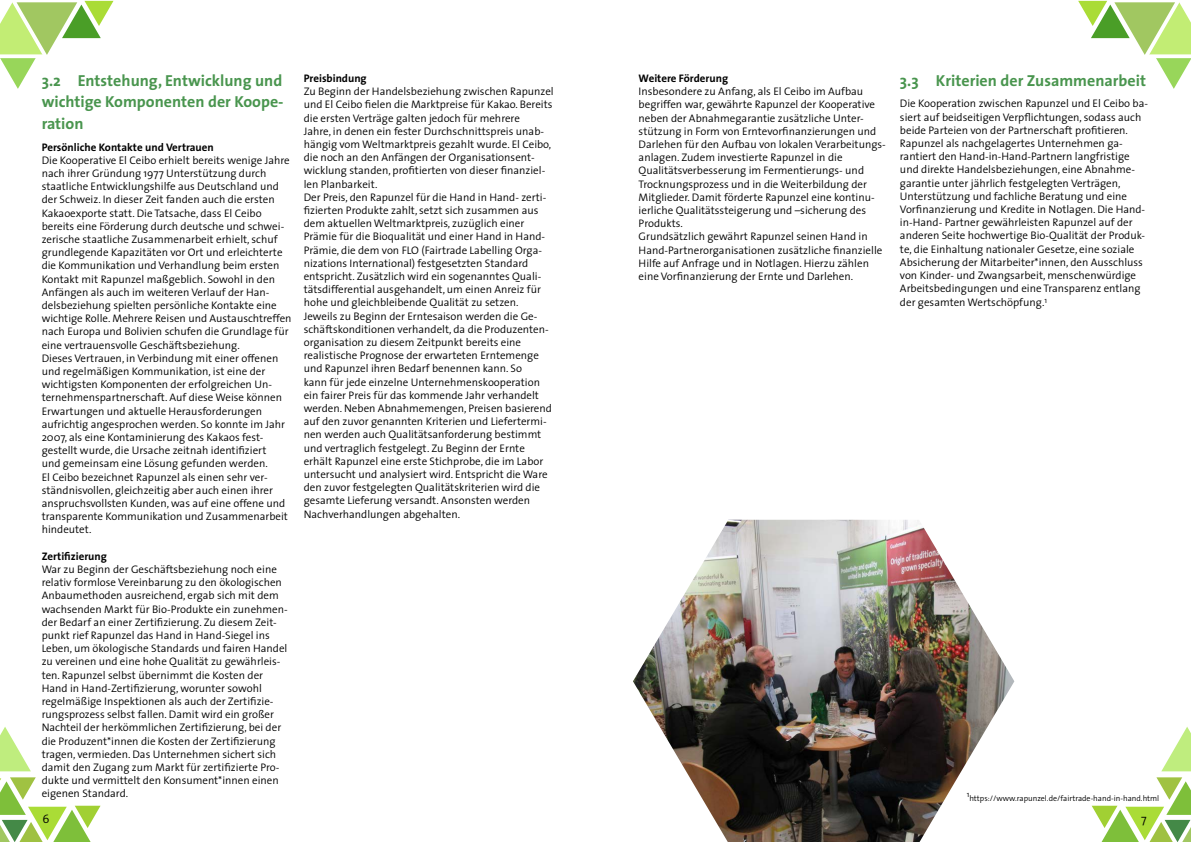
<style>
.page{position:relative;width:1191px;height:842px;background:#fff}
.page>*{position:absolute;margin:0;border:0;box-sizing:border-box;transform-origin:0 0}
.t1{font:700 16px/21.6px "The Sans";color:#49954e;text-align:justify}
.t2{font:300 12px "The Sans";color:#000}
.t3{font:300 11px/13.2px "The Sans";color:#000}
.t4{font:700 11px "The Sans";color:#000}
.t5{font:300 8px "The Sans";color:#000}
</style>
<div class="page">
<svg style="left:0;top:727px;width:101px;height:115px"></svg>
<svg style="left:1091px;top:727px;width:100px;height:115px"></svg>
<svg style="left:1078px;top:0;width:113px;height:89px"></svg>
<svg style="left:0;top:0;width:114px;height:89px"></svg>
<img style="left:633px;top:520px;width:381px;height:322px">
<h1 class="t1" style="left:42px;top:70px;width:243px">3.2 Entstehung, Entwicklung und wichtige Komponenten der Koope&shy;ration</h1>
<p class="t4" style="left:42px;top:140px;width:174px">Persönliche Kontakte und Vertrauen</p>
<p class="t3" style="left:42px;top:154px;width:251px">Die Kooperative El Ceibo erhielt bereits wenige Jahre nach ihrer Gründung 1977 Unterstützung durch staatliche Entwicklungshilfe aus Deutschland und der Schweiz. In dieser Zeit fanden auch die ersten Kakaoexporte statt. Die Tatsache, dass El Ceibo bereits eine Förderung durch deutsche und schwei&shy;zerische staatliche Zusammenarbeit erhielt, schuf grundlegende Kapazitäten vor Ort und erleichterte die Kommunikation und Verhandlung beim ersten Kontakt mit Rapunzel maßgeblich. Sowohl in den Anfängen als auch im weiteren Verlauf der Han&shy;delsbeziehung spielten persönliche Kontakte eine wichtige Rolle. Mehrere Reisen und Austauschtreffen nach Europa und Bolivien schufen die Grundlage für eine vertrauensvolle Geschäftsbeziehung.<br>Dieses Vertrauen, in Verbindung mit einer offenen und regelmäßigen Kommunikation, ist eine der wichtigsten Komponenten der erfolgreichen Un&shy;ternehmenspartnerschaft. Auf diese Weise können Erwartungen und aktuelle Herausforderungen aufrichtig angesprochen werden. So konnte im Jahr 2007, als eine Kontaminierung des Kakaos fest&shy;gestellt wurde, die Ursache zeitnah identifiziert<br>und gemeinsam eine Lösung gefunden werden.<br>El Ceibo bezeichnet Rapunzel als einen sehr ver&shy;ständnisvollen, gleichzeitig aber auch einen ihrer anspruchsvollsten Kunden, was auf eine offene und transparente Kommunikation und Zusammenarbeit hindeutet.</p>
<p class="t4" style="left:42px;top:549px;width:67px">Zertifizierung</p>
<p class="t3" style="left:42px;top:563px;width:248px">War zu Beginn der Geschäftsbeziehung noch eine relativ formlose Vereinbarung zu den ökologischen Anbaumethoden ausreichend, ergab sich mit dem wachsenden Markt für Bio-Produkte ein zunehmen&shy;der Bedarf an einer Zertifizierung. Zu diesem Zeit&shy;punkt rief Rapunzel das Hand in Hand-Siegel ins Leben, um ökologische Standards und fairen Handel zu vereinen und eine hohe Qualität zu gewährleis&shy;ten. Rapunzel selbst übernimmt die Kosten der Hand in Hand-Zertifizierung, worunter sowohl regelmäßige Inspektionen als auch der Zertifizie&shy;rungsprozess selbst fallen. Damit wird ein großer Nachteil der herkömmlichen Zertifizierung, bei der die Produzent*innen die Kosten der Zertifizierung tragen, vermieden. Das Unternehmen sichert sich damit den Zugang zum Markt für zertifizierte Pro&shy;dukte und vermittelt den Konsument*innen einen eigenen Standard.</p>
<p class="t4" style="left:304px;top:71px;width:64px">Preisbindung</p>
<p class="t3" style="left:304px;top:85px;width:251px">Zu Beginn der Handelsbeziehung zwischen Rapunzel und El Ceibo fielen die Marktpreise für Kakao. Bereits die ersten Verträge galten jedoch für mehrere<br>Jahre, in denen ein fester Durchschnittspreis unab&shy;hängig vom Weltmarktpreis gezahlt wurde. El Ceibo, die noch an den Anfängen der Organisationsent&shy;wicklung standen, profitierten von dieser finanziel&shy;len Planbarkeit.<br>Der Preis, den Rapunzel für die Hand in Hand- zerti&shy;fizierten Produkte zahlt, setzt sich zusammen aus dem aktuellen Weltmarktpreis, zuzüglich einer Prämie für die Bioqualität und einer Hand in Hand-Prämie, die dem von FLO (Fairtrade Labelling Orga&shy;nizations International) festgesetzten Standard entspricht. Zusätzlich wird ein sogenanntes Quali&shy;tätsdifferential ausgehandelt, um einen Anreiz für hohe und gleichbleibende Qualität zu setzen.<br>Jeweils zu Beginn der Erntesaison werden die Ge&shy;schäftskonditionen verhandelt, da die Produzenten&shy;organisation zu diesem Zeitpunkt bereits eine realistische Prognose der erwarteten Erntemenge und Rapunzel ihren Bedarf benennen kann. So<br>kann für jede einzelne Unternehmenskooperation ein fairer Preis für das kommende Jahr verhandelt werden. Neben Abnahmemengen, Preisen basierend auf den zuvor genannten Kriterien und Liefertermi&shy;nen werden auch Qualitätsanforderung bestimmt und vertraglich festgelegt. Zu Beginn der Ernte erhält Rapunzel eine erste Stichprobe, die im Labor untersucht und analysiert wird. Entspricht die Ware den zuvor festgelegten Qualitätskriterien wird die gesamte Lieferung versandt. Ansonsten werden Nachverhandlungen abgehalten.</p>
<p class="t4" style="left:638px;top:71px;width:91px">Weitere Förderung</p>
<p class="t3" style="left:638px;top:85px;width:249px">Insbesondere zu Anfang, als El Ceibo im Aufbau begriffen war, gewährte Rapunzel der Kooperative neben der Abnahmegarantie zusätzliche Unter&shy;stützung in Form von Erntevorfinanzierungen und Darlehen für den Aufbau von lokalen Verarbeitungs&shy;anlagen. Zudem investierte Rapunzel in die Qualitätsverbesserung im Fermentierungs- und Trocknungsprozess und in die Weiterbildung der Mitglieder. Damit förderte Rapunzel eine kontinu&shy;ierliche Qualitätssteigerung und –sicherung des Produkts.<br>Grundsätzlich gewährt Rapunzel seinen Hand in Hand-Partnerorganisationen zusätzliche finanzielle Hilfe auf Anfrage und in Notlagen. Hierzu zählen eine Vorfinanzierung der Ernte und Darlehen.</p>
<h1 class="t1" style="left:900px;top:70px;width:247px">3.3 Kriterien der Zusammenarbeit</h1>
<p class="t3" style="left:900px;top:97px;width:249px">Die Kooperation zwischen Rapunzel und El Ceibo ba&shy;siert auf beidseitigen Verpflichtungen, sodass auch beide Parteien von der Partnerschaft profitieren.<br>Rapunzel als nachgelagertes Unternehmen ga&shy;rantiert den Hand-in-Hand-Partnern langfristige und direkte Handelsbeziehungen, eine Abnahme&shy;garantie unter jährlich festgelegten Verträgen, Unterstützung und fachliche Beratung und eine Vorfinanzierung und Kredite in Notlagen. Die Hand&shy;in-Hand- Partner gewährleisten Rapunzel auf der anderen Seite hochwertige Bio-Qualität der Produk&shy;te, die Einhaltung nationaler Gesetze, eine soziale Absicherung der Mitarbeiter*innen, den Ausschluss von Kinder- und Zwangsarbeit, menschenwürdige Arbeitsbedingungen und eine Transparenz entlang der gesamten Wertschöpfung.<sup>1</sup></p>
<p class="t5" style="left:966px;top:789px;width:4px">1</p>
<p class="t5" style="left:969px;top:793px;width:191px">https://www.rapunzel.de/fairtrade-hand-in-hand.html</p>
<p class="t2" style="left:43px;top:811px;width:8px">6</p>
<p class="t2" style="left:1141px;top:811px;width:7px">7</p>
</div>
